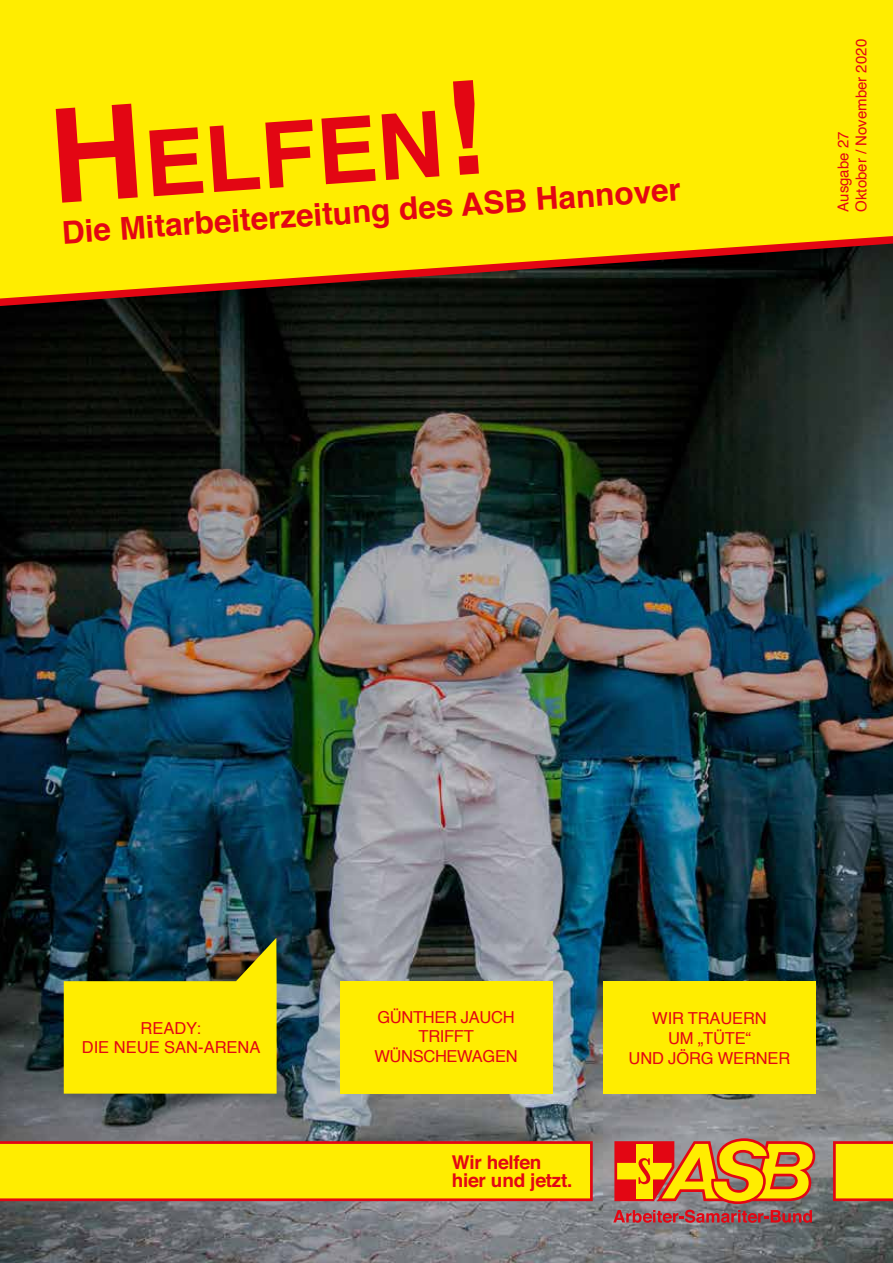
<style>
.page{position:relative;width:893px;height:1263px;background:#fff}
.page>*{position:absolute;margin:0;border:0;box-sizing:border-box;transform-origin:0 0}
.t1{font:700 91.35px "Helvetica";color:#e30613}
.t2{font:700 31.5px "Helvetica";color:#e30613}
.t3{font:700 18.9px/18.9px "Helvetica";letter-spacing:-.01em;color:#e30613}
.t4{font:16.5px/19.8px "Helvetica";letter-spacing:-.01em;color:#e30613;text-align:center}
.t5{font:15px/18px "Helvetica";color:#e30613}
.s1{font-size:130.5px}
</style>
<div class="page">
<img style="left:0;top:312px;width:893px;height:951px">
<svg style="left:0;top:0;width:893px;height:312px;background:#e1cd02"></svg>
<svg style="left:613px;top:1210px;width:199px;height:13px;background:#a64b53"></svg>
<svg style="left:614px;top:1138px;width:201px;height:66px;background:#da8b27"></svg>
<svg style="left:0;top:1141px;width:593px;height:60px;background:#fbd702"></svg>
<svg style="left:833px;top:1141px;width:60px;height:60px;background:#face03"></svg>
<svg style="left:64px;top:938px;width:213px;height:156px;background:#c7bf10"></svg>
<div style="left:340px;top:981px;width:212px;height:112px;background:#ffed00"></div>
<div style="left:603px;top:981px;width:213px;height:113px;background:#ffed00"></div>
<h1 class="t1" style="left:45px;top:98px;width:439px;rotate:-4deg"><span class="s1">H</span>elfen<span class="s1">!</span></h1>
<h2 class="t2" style="left:60px;top:207px;width:622px;rotate:-4deg">Die Mitarbeiterzeitung des ASB Hannover</h2>
<p class="t5" style="left:834px;top:212px;width:174px;rotate:-90deg">Ausgabe 27<br>Oktober / November 2020</p>
<p class="t4" style="left:82px;top:1018px;width:180px">READY:<br>DIE NEUE SAN-ARENA</p>
<p class="t4" style="left:374px;top:1007px;width:145px">GÜNTHER JAUCH<br>TRIFFT<br>WÜNSCHEWAGEN</p>
<p class="t4" style="left:629px;top:1009px;width:163px">WIR TRAUERN<br>UM „TÜTE“<br>UND JÖRG WERNER</p>
<p class="t3" style="left:452px;top:1153px;width:122px">Wir helfen hier und jetzt.</p>
</div>
